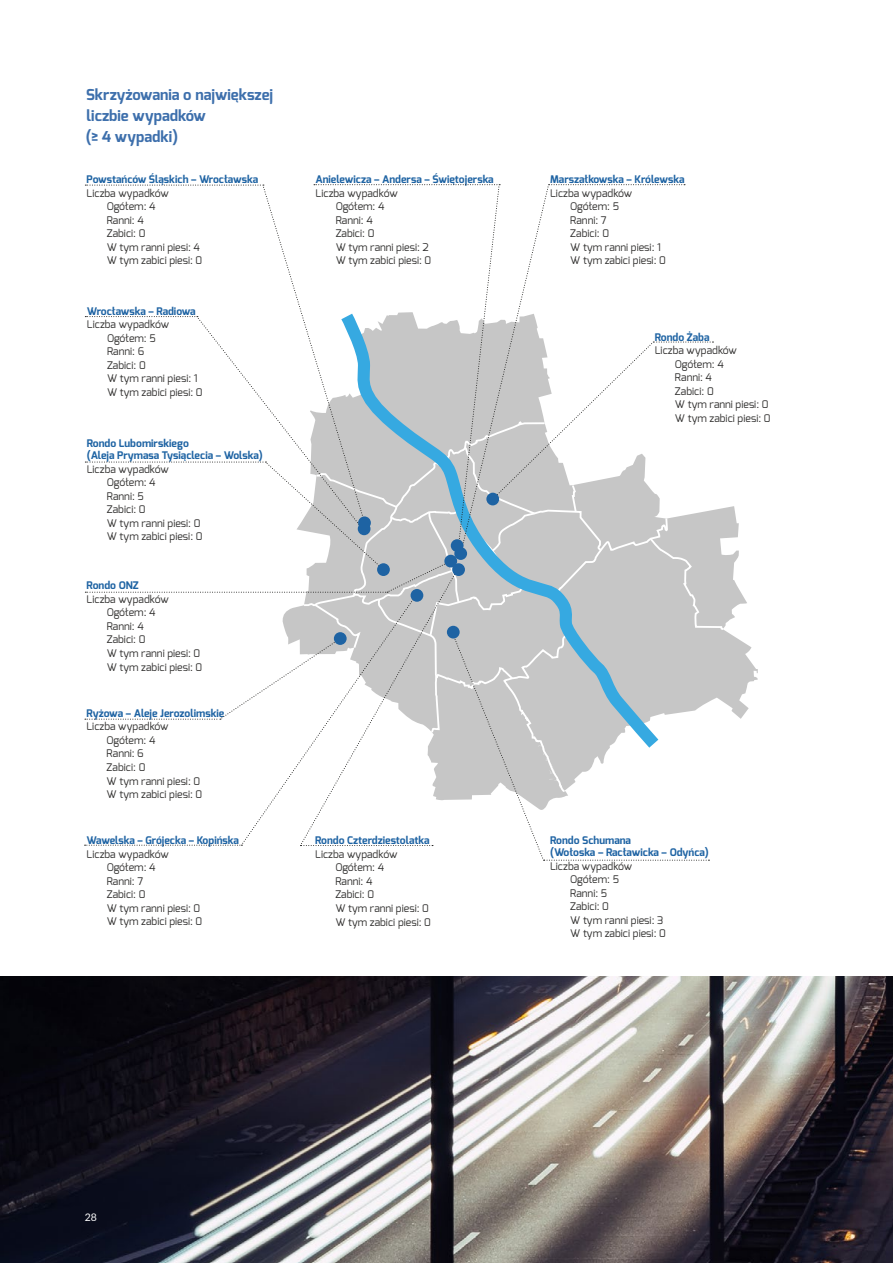
<style>
.page{position:relative;width:893px;height:1263px;background:#fff}
.page>*{position:absolute;margin:0;border:0;box-sizing:border-box;transform-origin:0 0}
.t1{font:700 15px/21px "Exo";color:#3d6fac}
.t2{font:10.5px/13.5px "Exo";color:#2e2d2c}
.t3{font:700 10.5px/12px "Exo";color:#1e63a3}
.t4{font:10.5px "Lato";color:#fff}
</style>
<div class="page">
<img style="left:0;top:977px;width:893px;height:286px">
<svg style="left:85px;top:184px;width:673px;height:677px"></svg>
<div style="left:447px;top:626px;width:13px;height:12px;background:#1e63a3;border-radius:50%"></div>
<div style="left:452px;top:563px;width:13px;height:13px;background:#1e63a3;border-radius:50%"></div>
<div style="left:334px;top:632px;width:13px;height:13px;background:#1e63a3;border-radius:50%"></div>
<div style="left:377px;top:563px;width:13px;height:13px;background:#1e63a3;border-radius:50%"></div>
<div style="left:411px;top:589px;width:12px;height:13px;background:#1e63a3;border-radius:50%"></div>
<svg style="left:358px;top:516px;width:13px;height:13px"></svg>
<div style="left:358px;top:522px;width:12px;height:13px;background:#1e63a3;border-radius:50%"></div>
<div style="left:444px;top:555px;width:13px;height:12px;background:#1e63a3;border-radius:50%"></div>
<div style="left:454px;top:547px;width:13px;height:13px;background:#1e63a3;border-radius:50%"></div>
<div style="left:451px;top:539px;width:12px;height:13px;background:#1e63a3;border-radius:50%"></div>
<div style="left:486px;top:493px;width:13px;height:12px;background:#1e63a3;border-radius:50%"></div>
<h1 class="t1" style="left:86px;top:84px;width:189px">Skrzyżowania o największej liczbie wypadków<br>(≥ 4 wypadki)</h1>
<p class="t3" style="left:87px;top:173px;width:173px">Powstańców Śląskich – Wrocławska</p>
<p class="t2" style="left:107px;top:186px;width:97px;text-indent:-20px">Liczba wypadków<br>Ogółem: 4<br>Ranni: 4<br>Zabici: 0<br>W tym ranni piesi: 4<br>W tym zabici piesi: 0</p>
<p class="t3" style="left:87px;top:305px;width:110px">Wrocławska – Radiowa</p>
<p class="t2" style="left:107px;top:318px;width:97px;text-indent:-20px">Liczba wypadków<br>Ogółem: 5<br>Ranni: 6<br>Zabici: 0<br>W tym ranni piesi: 1<br>W tym zabici piesi: 0</p>
<p class="t3" style="left:87px;top:437px;width:178px">Rondo Lubomirskiego<br>(Aleja Prymasa Tysiąclecia – Wolska)</p>
<p class="t2" style="left:107px;top:462px;width:97px;text-indent:-20px">Liczba wypadków<br>Ogółem: 4<br>Ranni: 5<br>Zabici: 0<br>W tym ranni piesi: 0<br>W tym zabici piesi: 0</p>
<p class="t3" style="left:87px;top:580px;width:54px">Rondo ONZ</p>
<p class="t2" style="left:107px;top:592px;width:97px;text-indent:-20px">Liczba wypadków<br>Ogółem: 4<br>Ranni: 4<br>Zabici: 0<br>W tym ranni piesi: 0<br>W tym zabici piesi: 0</p>
<p class="t3" style="left:86px;top:707px;width:139px">Ryżowa – Aleje Jerozolimskie</p>
<p class="t2" style="left:107px;top:720px;width:97px;text-indent:-20px">Liczba wypadków<br>Ogółem: 4<br>Ranni: 6<br>Zabici: 0<br>W tym ranni piesi: 0<br>W tym zabici piesi: 0</p>
<p class="t3" style="left:87px;top:834px;width:154px">Wawelska – Grójecka – Kopińska</p>
<p class="t2" style="left:107px;top:847px;width:97px;text-indent:-20px">Liczba wypadków<br>Ogółem: 4<br>Ranni: 7<br>Zabici: 0<br>W tym ranni piesi: 0<br>W tym zabici piesi: 0</p>
<p class="t3" style="left:315px;top:173px;width:180px">Anielewicza – Andersa – Świętojerska</p>
<p class="t2" style="left:336px;top:186px;width:97px;text-indent:-20px">Liczba wypadków<br>Ogółem: 4<br>Ranni: 4<br>Zabici: 0<br>W tym ranni piesi: 2<br>W tym zabici piesi: 0</p>
<p class="t3" style="left:315px;top:835px;width:116px">Rondo Czterdziestolatka</p>
<p class="t2" style="left:335px;top:847px;width:97px;text-indent:-20px">Liczba wypadków<br>Ogółem: 4<br>Ranni: 4<br>Zabici: 0<br>W tym ranni piesi: 0<br>W tym zabici piesi: 0</p>
<p class="t3" style="left:550px;top:173px;width:136px">Marszałkowska – Królewska</p>
<p class="t2" style="left:570px;top:186px;width:97px;text-indent:-20px">Liczba wypadków<br>Ogółem: 5<br>Ranni: 7<br>Zabici: 0<br>W tym ranni piesi: 1<br>W tym zabici piesi: 0</p>
<p class="t3" style="left:655px;top:331px;width:56px">Rondo Żaba</p>
<p class="t2" style="left:675px;top:343px;width:97px;text-indent:-20px">Liczba wypadków<br>Ogółem: 4<br>Ranni: 4<br>Zabici: 0<br>W tym ranni piesi: 0<br>W tym zabici piesi: 0</p>
<p class="t3" style="left:550px;top:834px;width:160px">Rondo Schumana<br>(Wołoska – Racławicka – Odyńca)</p>
<p class="t2" style="left:570px;top:859px;width:97px;text-indent:-20px">Liczba wypadków<br>Ogółem: 5<br>Ranni: 5<br>Zabici: 0<br>W tym ranni piesi: 3<br>W tym zabici piesi: 0</p>
<p class="t4" style="left:85px;top:1210px;width:14px">28</p>
</div>
